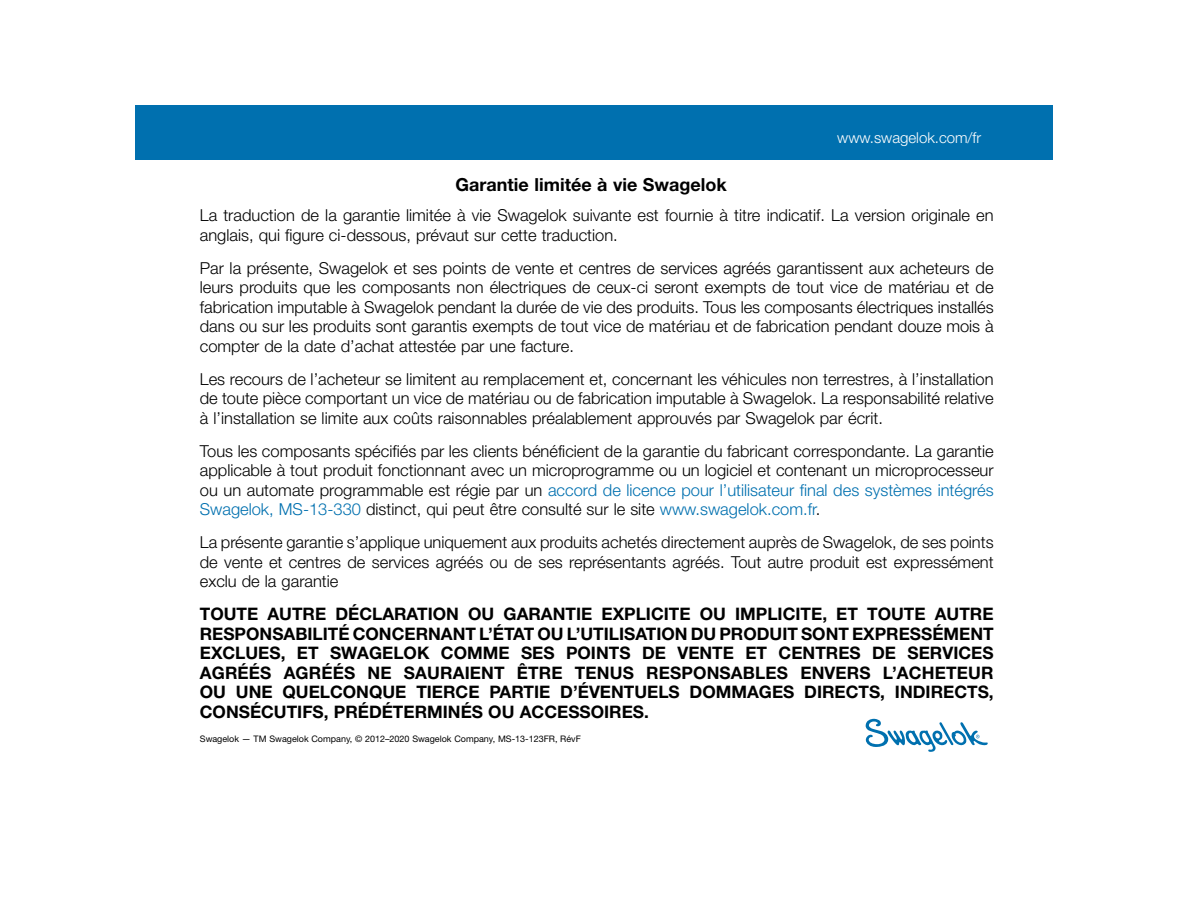
<style>
.page{position:relative;width:1188px;height:918px;background:#fff}
.page>*{position:absolute;margin:0;border:0;box-sizing:border-box;transform-origin:0 0}
.t1{font:700 18px "Helvetica Neue LT Std";color:#000}
.t2{font:700 17.25px/19.5px "Helvetica Neue LT Std";color:#000;text-align:justify}
.t3{font:300 16.5px/19.5px "Helvetica Neue LT Std";color:#000;text-align:justify}
.t4{font:300 15px "Helvetica Neue LT Std";color:#fff}
.t5{font:9px "Helvetica Neue LT Std";color:#000}
.s1{color:#0070af}
</style>
<div class="page">
<div style="left:135px;top:106px;width:918px;height:54px;background:#0070af"></div>
<svg style="left:866px;top:719px;width:122px;height:33px"></svg>
<p class="t1" style="left:456px;top:173px;width:273px">Garantie limitée à vie Swagelok</p>
<p class="t4" style="left:837px;top:128px;width:145px">www.swagelok.com/fr</p>
<p class="t3" style="left:200px;top:205px;width:795px">La traduction de la garantie limitée à vie Swagelok suivante est fournie à titre indicatif. La version originale en anglais, qui figure ci-dessous, prévaut sur cette traduction.</p>
<p class="t3" style="left:200px;top:258px;width:795px">Par la présente, Swagelok et ses points de vente et centres de services agréés garantissent aux acheteurs de leurs produits que les composants non électriques de ceux-ci seront exempts de tout vice de matériau et de fabrication imputable à Swagelok pendant la durée de vie des produits. Tous les composants électriques installés dans ou sur les produits sont garantis exempts de tout vice de matériau et de fabrication pendant douze mois à compter de la date d’achat attestée par une facture.</p>
<p class="t3" style="left:200px;top:369px;width:795px">Les recours de l’acheteur se limitent au remplacement et, concernant les véhicules non terrestres, à l’installation de toute pièce comportant un vice de matériau ou de fabrication imputable à Swagelok. La responsabilité relative à l’installation se limite aux coûts raisonnables préalablement approuvés par Swagelok par écrit.</p>
<p class="t3" style="left:200px;top:441px;width:795px">Tous les composants spécifiés par les clients bénéficient de la garantie du fabricant correspondante. La garantie applicable à tout produit fonctionnant avec un microprogramme ou un logiciel et contenant un microprocesseur ou un automate programmable est régie par un <span class="s1">accord de licence pour l’utilisateur final des systèmes intégrés Swagelok, MS-13-330</span> distinct, qui peut être consulté sur le site <span class="s1">www.swagelok.com.fr</span>.</p>
<p class="t3" style="left:200px;top:532px;width:795px">La présente garantie s’applique uniquement aux produits achetés directement auprès de Swagelok, de ses points de vente et centres de services agréés ou de ses représentants agréés. Tout autre produit est expressément exclu de la garantie</p>
<p class="t2" style="left:200px;top:604px;width:795px">TOUTE AUTRE DÉCLARATION OU GARANTIE EXPLICITE OU IMPLICITE, ET TOUTE AUTRE RESPONSABILITÉ CONCERNANT L’ÉTAT OU L’UTILISATION DU PRODUIT SONT EXPRESSÉMENT EXCLUES, ET SWAGELOK COMME SES POINTS DE VENTE ET CENTRES DE SERVICES AGRÉÉS AGRÉÉS NE SAURAIENT ÊTRE TENUS RESPONSABLES ENVERS L’ACHETEUR OU UNE QUELCONQUE TIERCE PARTIE D’ÉVENTUELS DOMMAGES DIRECTS, INDIRECTS, CONSÉCUTIFS, PRÉDÉTERMINÉS OU ACCESSOIRES.</p>
<p class="t5" style="left:200px;top:733px;width:383px">Swagelok — TM Swagelok Company, © 2012–2020 Swagelok Company, MS-13-123FR, RévF</p>
</div>
